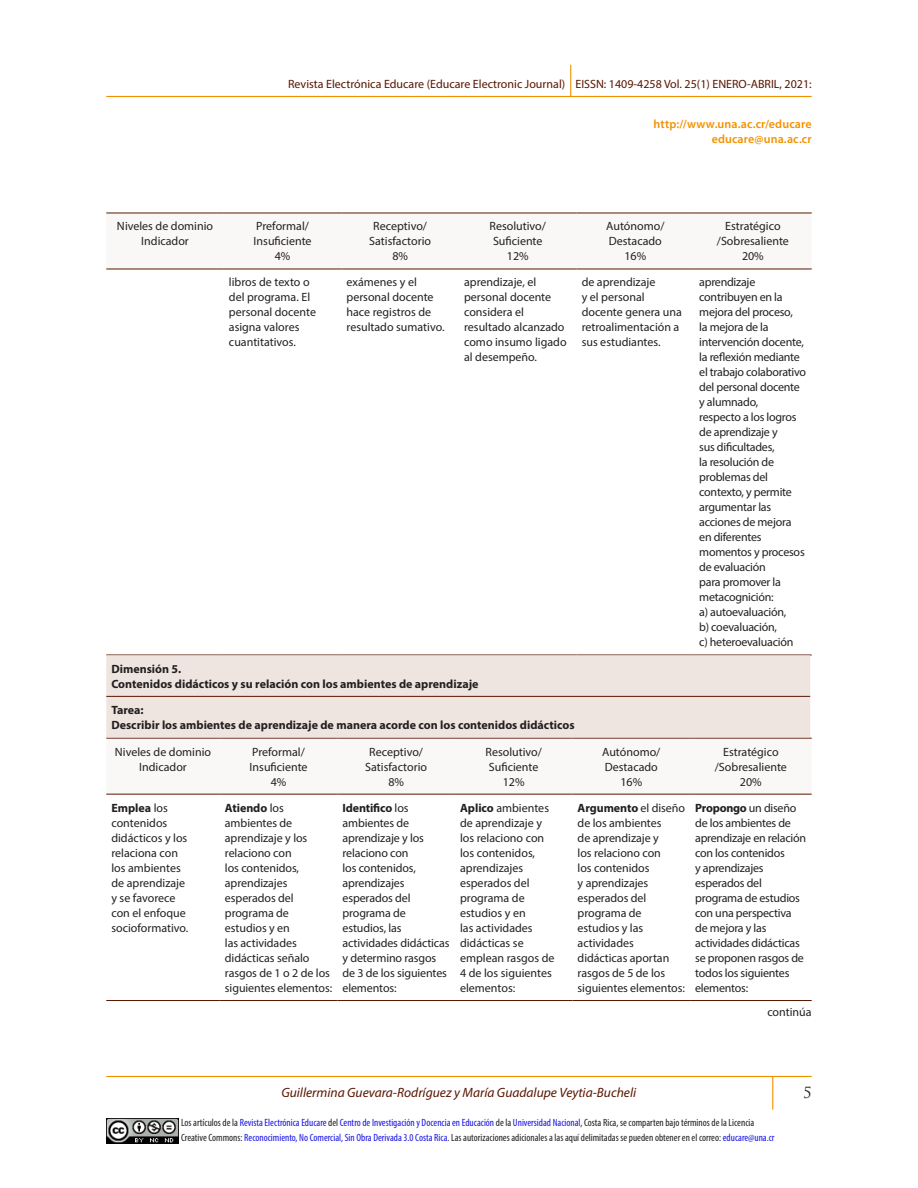
<style>
.page{position:relative;width:918px;height:1188px;background:#fff}
.page>*{position:absolute;margin:0;border:0;box-sizing:border-box;transform-origin:0 0}
.t1{font:15px "Trajan Pro";color:#231f20}
.t2{font:italic 13.5px "Myriad Pro";color:#591600}
.t3{font:12px/15px "Myriad Pro";letter-spacing:-.005em;color:#231f20}
.t4{font:700 12px "Myriad Pro";color:#231f20}
.t5{font:12px "Myriad Pro";color:#591600}
.t6{font:600 12px/15px "Myriad Pro";letter-spacing:.01em;color:#f29100;text-align:right}
.t7{font:condensed 10.5px/15px "Myriad Pro";color:#231f20}
.s1{font-weight:700}
.s2{color:#1a15e5}
</style>
<div class="page">
<hr style="left:106px;top:1076px;width:706px;height:1px;background:#f29100">
<hr style="left:772px;top:1077px;width:1px;height:33px;background:#f29100">
<img style="left:106px;top:1118px;width:73px;height:26px">
<hr style="left:106px;top:96px;width:706px;height:1px;background:#f29100">
<hr style="left:570px;top:65px;width:1px;height:32px;background:#f29100">
<svg style="left:106px;top:268px;width:706px;height:1px"></svg>
<hr style="left:106px;top:213px;width:118px;height:1px;background:#591600">
<hr style="left:224px;top:213px;width:117px;height:1px;background:#591600">
<hr style="left:341px;top:213px;width:118px;height:1px;background:#591600">
<hr style="left:459px;top:213px;width:118px;height:1px;background:#591600">
<hr style="left:577px;top:213px;width:117px;height:1px;background:#591600">
<hr style="left:694px;top:213px;width:118px;height:1px;background:#591600">
<hr style="left:106px;top:269px;width:118px;height:1px;background:#591600">
<hr style="left:224px;top:269px;width:117px;height:1px;background:#591600">
<hr style="left:341px;top:269px;width:118px;height:1px;background:#591600">
<hr style="left:459px;top:269px;width:118px;height:1px;background:#591600">
<hr style="left:577px;top:269px;width:117px;height:1px;background:#591600">
<hr style="left:694px;top:269px;width:118px;height:1px;background:#591600">
<hr style="left:694px;top:655px;width:118px;height:1px;background:#591600">
<svg style="left:106px;top:793px;width:706px;height:1px"></svg>
<hr style="left:106px;top:738px;width:114px;height:1px;background:#591600">
<hr style="left:220px;top:738px;width:117px;height:1px;background:#591600">
<hr style="left:337px;top:738px;width:118px;height:1px;background:#591600">
<hr style="left:455px;top:738px;width:118px;height:1px;background:#591600">
<hr style="left:573px;top:738px;width:117px;height:1px;background:#591600">
<hr style="left:690px;top:738px;width:122px;height:1px;background:#591600">
<hr style="left:106px;top:794px;width:114px;height:1px;background:#591600">
<hr style="left:220px;top:794px;width:117px;height:1px;background:#591600">
<hr style="left:337px;top:794px;width:118px;height:1px;background:#591600">
<hr style="left:455px;top:794px;width:118px;height:1px;background:#591600">
<hr style="left:573px;top:794px;width:117px;height:1px;background:#591600">
<hr style="left:690px;top:794px;width:122px;height:1px;background:#591600">
<hr style="left:106px;top:1000px;width:114px;height:1px;background:#591600">
<hr style="left:220px;top:1000px;width:117px;height:1px;background:#591600">
<hr style="left:337px;top:1000px;width:118px;height:1px;background:#591600">
<hr style="left:455px;top:1000px;width:118px;height:1px;background:#591600">
<hr style="left:573px;top:1000px;width:117px;height:1px;background:#591600">
<hr style="left:690px;top:1000px;width:122px;height:1px;background:#591600">
<div style="left:106px;top:655px;width:704px;height:82px;background:#eee5e0"></div>
<hr style="left:106px;top:696px;width:704px;height:1px;background:#591600">
<p class="t5" style="left:288px;top:77px;width:525px">Revista Electrónica Educare (Educare Electronic Journal) EISSN: 1409-4258 Vol. 25(1) ENERO-ABRIL, 2021:</p>
<p class="t6" style="left:654px;top:116px;width:160px">http://www.una.ac.cr/educare educare@una.ac.cr</p>
<p class="t3" style="left:117px;top:219px;width:98px">Niveles de dominio</p>
<p class="t3" style="left:141px;top:234px;width:49px">Indicador</p>
<p class="t3" style="left:256px;top:219px;width:54px">Preformal/</p>
<p class="t3" style="left:254px;top:234px;width:60px">Insuficiente</p>
<p class="t3" style="left:275px;top:249px;width:17px">4%</p>
<p class="t3" style="left:373px;top:219px;width:55px">Receptivo/</p>
<p class="t3" style="left:369px;top:234px;width:63px">Satisfactorio</p>
<p class="t3" style="left:392px;top:249px;width:17px">8%</p>
<p class="t3" style="left:490px;top:219px;width:58px">Resolutivo/</p>
<p class="t3" style="left:493px;top:234px;width:51px">Suficiente</p>
<p class="t3" style="left:507px;top:249px;width:23px">12%</p>
<p class="t3" style="left:606px;top:219px;width:60px">Autónomo/</p>
<p class="t3" style="left:609px;top:234px;width:55px">Destacado</p>
<p class="t3" style="left:624px;top:249px;width:23px">16%</p>
<p class="t3" style="left:725px;top:219px;width:57px">Estratégico</p>
<p class="t3" style="left:717px;top:234px;width:74px">/Sobresaliente</p>
<p class="t3" style="left:742px;top:249px;width:23px">20%</p>
<p class="t3" style="left:229px;top:275px;width:89px">libros de texto o del programa. El personal docente asigna valores cuantitativos.</p>
<p class="t3" style="left:347px;top:275px;width:99px">exámenes y el personal docente hace registros de resultado sumativo.</p>
<p class="t3" style="left:464px;top:275px;width:104px">aprendizaje, el personal docente considera el resultado alcanzado como insumo ligado al desempeño.</p>
<p class="t3" style="left:582px;top:275px;width:102px">de aprendizaje<br>y el personal docente genera una retroalimentación a sus estudiantes.</p>
<p class="t3" style="left:699px;top:275px;width:108px">aprendizaje contribuyen en la mejora del proceso,<br>la mejora de la intervención docente, la reflexión mediante el trabajo colaborativo del personal docente y alumnado,<br>respecto a los logros de aprendizaje y<br>sus dificultades,<br>la resolución de problemas del contexto, y permite argumentar las acciones de mejora en diferentes momentos y procesos de evaluación<br>para promover la metacognición:</p>
<p class="t3" style="left:699px;top:605px;width:89px">a) autoevaluación,</p>
<p class="t3" style="left:699px;top:620px;width:79px">b) coevaluación,</p>
<p class="t3" style="left:699px;top:635px;width:96px">c) heteroevaluación</p>
<p class="t4" style="left:111px;top:661px;width:72px">Dimensión 5.</p>
<p class="t4" style="left:111px;top:676px;width:369px">Contenidos didácticos y su relación con los ambientes de aprendizaje</p>
<p class="t4" style="left:111px;top:702px;width:34px">Tarea:</p>
<p class="t4" style="left:111px;top:717px;width:465px">Describir los ambientes de aprendizaje de manera acorde con los contenidos didácticos</p>
<p class="t3" style="left:115px;top:744px;width:98px">Niveles de dominio</p>
<p class="t3" style="left:139px;top:759px;width:49px">Indicador</p>
<p class="t3" style="left:252px;top:744px;width:54px">Preformal/</p>
<p class="t3" style="left:250px;top:759px;width:60px">Insuficiente</p>
<p class="t3" style="left:271px;top:774px;width:17px">4%</p>
<p class="t3" style="left:369px;top:744px;width:55px">Receptivo/</p>
<p class="t3" style="left:365px;top:759px;width:63px">Satisfactorio</p>
<p class="t3" style="left:388px;top:774px;width:17px">8%</p>
<p class="t3" style="left:486px;top:744px;width:58px">Resolutivo/</p>
<p class="t3" style="left:489px;top:759px;width:51px">Suficiente</p>
<p class="t3" style="left:503px;top:774px;width:23px">12%</p>
<p class="t3" style="left:602px;top:744px;width:60px">Autónomo/</p>
<p class="t3" style="left:605px;top:759px;width:55px">Destacado</p>
<p class="t3" style="left:620px;top:774px;width:23px">16%</p>
<p class="t3" style="left:723px;top:744px;width:57px">Estratégico</p>
<p class="t3" style="left:715px;top:759px;width:74px">/Sobresaliente</p>
<p class="t3" style="left:740px;top:774px;width:23px">20%</p>
<p class="t3" style="left:111px;top:800px;width:78px"><span class="s1">Emplea</span> los contenidos didácticos y los relaciona con los ambientes de aprendizaje y se favorece con el enfoque socioformativo.</p>
<p class="t3" style="left:225px;top:800px;width:109px"><span class="s1">Atiendo</span> los ambientes de aprendizaje y los relaciono con<br>los contenidos, aprendizajes esperados del programa de estudios y en<br>las actividades didácticas señalo rasgos de 1 o 2 de los siguientes elementos:</p>
<p class="t3" style="left:342px;top:800px;width:109px"><span class="s1">Identifico</span> los ambientes de aprendizaje y los relaciono con<br>los contenidos, aprendizajes esperados del programa de estudios, las actividades didácticas y determino rasgos de 3 de los siguientes elementos:</p>
<p class="t3" style="left:460px;top:800px;width:96px"><span class="s1">Aplico</span> ambientes de aprendizaje y los relaciono con los contenidos, aprendizajes esperados del programa de estudios y en<br>las actividades didácticas se emplean rasgos de<br>4 de los siguientes elementos:</p>
<p class="t3" style="left:578px;top:800px;width:109px"><span class="s1">Argumento</span> el diseño de los ambientes<br>de aprendizaje y<br>los relaciono con<br>los contenidos<br>y aprendizajes esperados del programa de estudios y las actividades didácticas aportan rasgos de 5 de los siguientes elementos:</p>
<p class="t3" style="left:695px;top:800px;width:112px"><span class="s1">Propongo</span> un diseño de los ambientes de aprendizaje en relación con los contenidos<br>y aprendizajes esperados del programa de estudios con una perspectiva de mejora y las actividades didácticas se proponen rasgos de todos los siguientes elementos:</p>
<p class="t3" style="left:767px;top:1004px;width:46px">continúa</p>
<p class="t2" style="left:281px;top:1084px;width:356px">Guillermina Guevara-Rodríguez y María Guadalupe Veytia-Bucheli</p>
<p class="t1" style="left:803px;top:1083px;width:10px">5</p>
<p class="t7" style="left:181px;top:1115px;width:595px">Los artículos de la <span class="s2">Revista Electrónica Educare</span> del <span class="s2">Centro de Investigación y Docencia en Educación</span> de la <span class="s2">Universidad Nacional</span>, Costa Rica, se comparten bajo términos de la Licencia<br>Creative Commons: <span class="s2">Reconocimiento, No Comercial, Sin Obra Derivada 3.0 Costa Rica</span>. Las autorizaciones adicionales a las aquí delimitadas se pueden obtener en el correo: <span class="s2">educare@una.cr</span></p>
</div>
